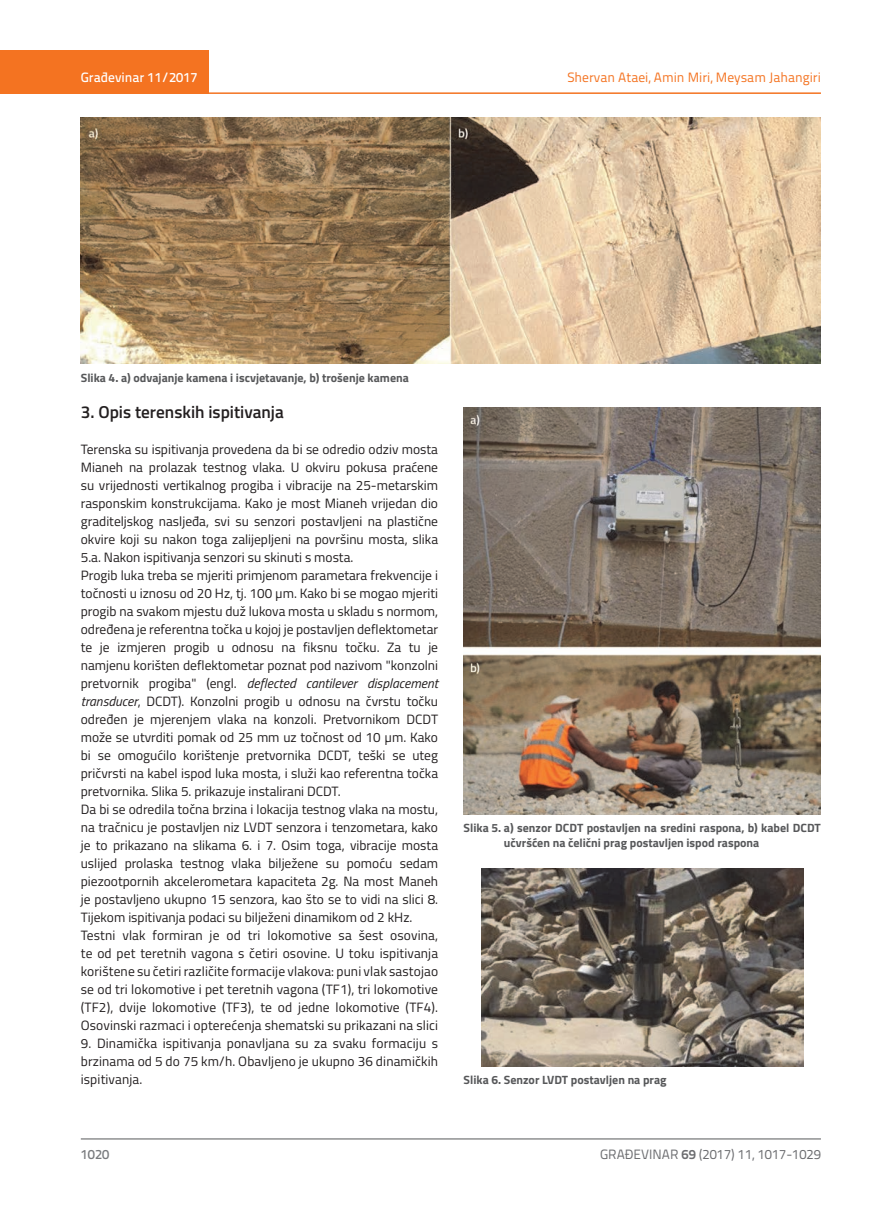
<style>
.page{position:relative;width:872px;height:1212px;background:#fff}
.page>*{position:absolute;margin:0;border:0;box-sizing:border-box;transform-origin:0 0}
.t1{font:600 17.25px "Titillium";color:#231f20}
.t2{font:13.5px/18px "Titillium";color:#231f20}
.t3{font:13.5px "Titillium Text 22 L";color:#f47321}
.t4{font:13.5px "Titillium Text 22 L";color:#6c6d70}
.t5{font:500 13.5px "Titillium Text 22 L";color:#fff}
.t6{font:500 13.5px "Titillium Text 22 L";color:#787a7d}
.t7{font:700 12px/15px "Titillium";color:#57585a}
.s1{font-style:italic}
.s2{font-weight:700}
</style>
<div class="page">
<div style="left:0;top:50px;width:208px;height:44px;background:#f47321"></div>
<hr style="left:0;top:92px;width:821px;height:2px;background:#f47321">
<hr style="left:81px;top:1139px;width:740px;height:1px;background:#57585a">
<img style="left:81px;top:118px;width:740px;height:245px">
<img style="left:463px;top:407px;width:358px;height:407px">
<img style="left:481px;top:868px;width:322px;height:198px">
<p class="t5" style="left:81px;top:67px;width:118px">Građevinar 11/2017</p>
<p class="t3" style="left:567px;top:68px;width:255px">Shervan Ataei, Amin Miri, Meysam Jahangiri</p>
<p class="t7" style="left:81px;top:369px;width:329px">Slika 4. a) odvajanje kamena i iscvjetavanje, b) trošenje kamena</p>
<p class="t1" style="left:81px;top:399px;width:204px">3. Opis terenskih ispitivanja</p>
<p class="t2" style="left:81px;top:439px;width:359px">Terenska su ispitivanja provedena da bi se odredio odziv mosta Mianeh na prolazak testnog vlaka. U okviru pokusa praćene su vrijednosti vertikalnog progiba i vibracije na 25-metarskim rasponskim konstrukcijama. Kako je most Mianeh vrijedan dio graditeljskog nasljeđa, svi su senzori postavljeni na plastične okvire koji su nakon toga zalijepljeni na površinu mosta, slika 5.a. Nakon ispitivanja senzori su skinuti s mosta.<br>Progib luka treba se mjeriti primjenom parametara frekvencije i točnosti u iznosu od 20 Hz, tj. 100 µm. Kako bi se mogao mjeriti progib na svakom mjestu duž lukova mosta u skladu s normom, određena je referentna točka u kojoj je postavljen deflektometar te je izmjeren progib u odnosu na fiksnu točku. Za tu je namjenu korišten deflektometar poznat pod nazivom "konzolni pretvornik progiba" (engl. <span class="s1">deflected cantilever displacement transducer</span>, DCDT). Konzolni progib u odnosu na čvrstu točku određen je mjerenjem vlaka na konzoli. Pretvornikom DCDT može se utvrditi pomak od 25 mm uz točnost od 10 µm. Kako bi se omogućilo korištenje pretvornika DCDT, teški se uteg pričvrsti na kabel ispod luka mosta, i služi kao referentna točka pretvornika. Slika 5. prikazuje instalirani DCDT.<br>Da bi se odredila točna brzina i lokacija testnog vlaka na mostu, na tračnicu je postavljen niz LVDT senzora i tenzometara, kako je to prikazano na slikama 6. i 7. Osim toga, vibracije mosta uslijed prolaska testnog vlaka bilježene su pomoću sedam piezootpornih akcelerometara kapaciteta 2g. Na most Maneh je postavljeno ukupno 15 senzora, kao što se to vidi na slici 8.<br>Tijekom ispitivanja podaci su bilježeni dinamikom od 2 kHz.<br>Testni vlak formiran je od tri lokomotive sa šest osovina, te od pet teretnih vagona s četiri osovine. U toku ispitivanja korištene su četiri različite formacije vlakova: puni vlak sastojao se od tri lokomotive i pet teretnih vagona (TF1), tri lokomotive (TF2), dvije lokomotive (TF3), te od jedne lokomotive (TF4).<br>Osovinski razmaci i opterećenja shematski su prikazani na slici</p>
<p class="t2" style="left:81px;top:1034px;width:359px;text-align:justify">9. Dinamička ispitivanja ponavljana su za svaku formaciju s brzinama od 5 do 75 km/h. Obavljeno je ukupno 36 dinamičkih ispitivanja.</p>
<p class="t7" style="left:504px;top:820px;width:318px;text-indent:-40px">Slika 5. a) senzor DCDT postavljen na sredini raspona, b) kabel DCDT učvršćen na čelični prag postavljen ispod raspona</p>
<p class="t7" style="left:463px;top:1072px;width:204px">Slika 6. Senzor LVDT postavljen na prag</p>
<p class="t6" style="left:81px;top:1144px;width:30px">1020</p>
<p class="t4" style="left:600px;top:1144px;width:222px">GRAĐEVINAR <span class="s2">69</span> (2017) 11, 1017-1029</p>
</div>
